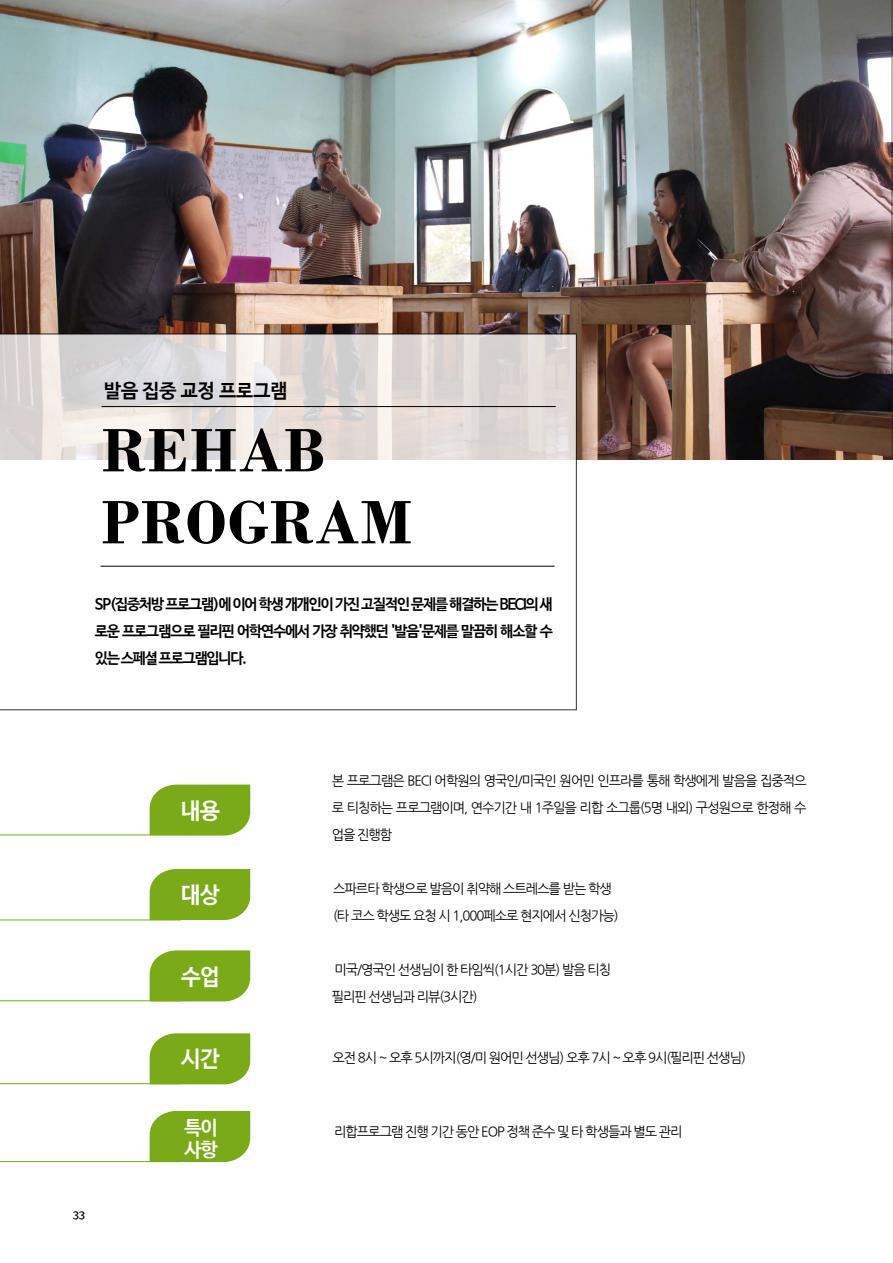
<style>
.page{position:relative;width:893px;height:1263px;background:#fff}
.page>*{position:absolute;margin:0;border:0;box-sizing:border-box;transform-origin:0 0}
.t1{font:700 64.5px/72px "Bodoni";letter-spacing:.02em;color:#000}
.t2{font:700 22.5px "Nanum Barun Gothic";letter-spacing:-.04em;color:#fff}
.t3{font:700 19.5px "Nanum Barun Gothic";color:#000}
.t4{font:700 19.5px/22.5px "Nanum Barun Gothic";color:#fff}
.t5{font:700 15px/27px "Nanum Barun Gothic";letter-spacing:-.075em;color:#000;text-align:justify}
.t6{font:13.5px/27px "Nanum Gothic";letter-spacing:-.08em;color:#000}
.t7{font:700 10.5px "Nanum Barun Gothic";color:#000}
</style>
<div class="page">
<hr style="left:0;top:834px;width:151px;height:1px;background:#7baa18">
<hr style="left:0;top:1000px;width:181px;height:1px;background:#7baa18">
<hr style="left:0;top:919px;width:181px;height:1px;background:#7baa18">
<hr style="left:0;top:1083px;width:181px;height:1px;background:#7baa18">
<hr style="left:0;top:1161px;width:181px;height:1px;background:#7baa18">
<div style="left:150px;top:869px;width:100px;height:51px;background:#7baa18"></div>
<svg style="left:150px;top:784px;width:100px;height:52px;background:#84af27"></svg>
<img style="left:0;top:0;width:891px;height:459px">
<svg style="left:150px;top:950px;width:100px;height:51px;background:#82ae25"></svg>
<svg style="left:150px;top:1033px;width:100px;height:51px;background:#82ae24"></svg>
<div style="left:150px;top:1111px;width:100px;height:51px;background:#7baa18"></div>
<svg style="left:0;top:334px;width:577px;height:376px"></svg>
<hr style="left:102px;top:406px;width:454px;height:1px;background:#000">
<hr style="left:101px;top:566px;width:454px;height:1px;background:#000">
<hr style="left:891px;top:0;width:2px;height:459px;background:#311915">
<h3 class="t3" style="left:104px;top:380px;width:185px">발음 집중 교정 프로그램</h3>
<h1 class="t1" style="left:102px;top:414px;width:311px">REHAB<br>PROGRAM</h1>
<p class="t5" style="left:95px;top:592px;width:459px">SP(집중처방 프로그램)에 이어 학생 개개인이 가진 고질적인 문제를 해결하는 BECI의 새 로운 프로그램으로 필리핀 어학연수에서 가장 취약했던 '발음'문제를 말끔히 해소할 수 있는 스페셜 프로그램입니다.</p>
<p class="t7" style="left:73px;top:1210px;width:14px">33</p>
<h2 class="t2" style="left:181px;top:799px;width:40px">내용</h2>
<h2 class="t2" style="left:181px;top:883px;width:40px">대상</h2>
<h2 class="t2" style="left:181px;top:965px;width:40px">수업</h2>
<h2 class="t2" style="left:181px;top:1047px;width:40px">시간</h2>
<h3 class="t4" style="left:184px;top:1117px;width:35px">특이 사항</h3>
<p class="t6" style="left:332px;top:767px;width:476px;text-align:justify">본 프로그램은 BECI 어학원의 영국인/미국인 원어민 인프라를 통해 학생에게 발음을 집중적으 로 티칭하는 프로그램이며, 연수기간 내 1주일을 리합 소그룹(5명 내외) 구성원으로 한정해 수 업을 진행함</p>
<p class="t6" style="left:333px;top:876px;width:287px">스파르타 학생으로 발음이 취약해 스트레스를 받는 학생 (타 코스 학생도 요청 시 1,000페소로 현지에서 신청가능)</p>
<p class="t6" style="left:332px;top:957px;width:281px">미국/영국인 선생님이 한 타임씩(1시간 30분) 발음 티칭 필리핀 선생님과 리뷰(3시간)</p>
<p class="t6" style="left:333px;top:1044px;width:415px">오전 8시 ~ 오후 5시까지(영/미 원어민 선생님) 오후 7시 ~ 오후 9시(필리핀 선생님)</p>
<p class="t6" style="left:334px;top:1118px;width:350px">리합프로그램 진행 기간 동안 EOP 정책 준수 및 타 학생들과 별도 관리</p>
</div>
